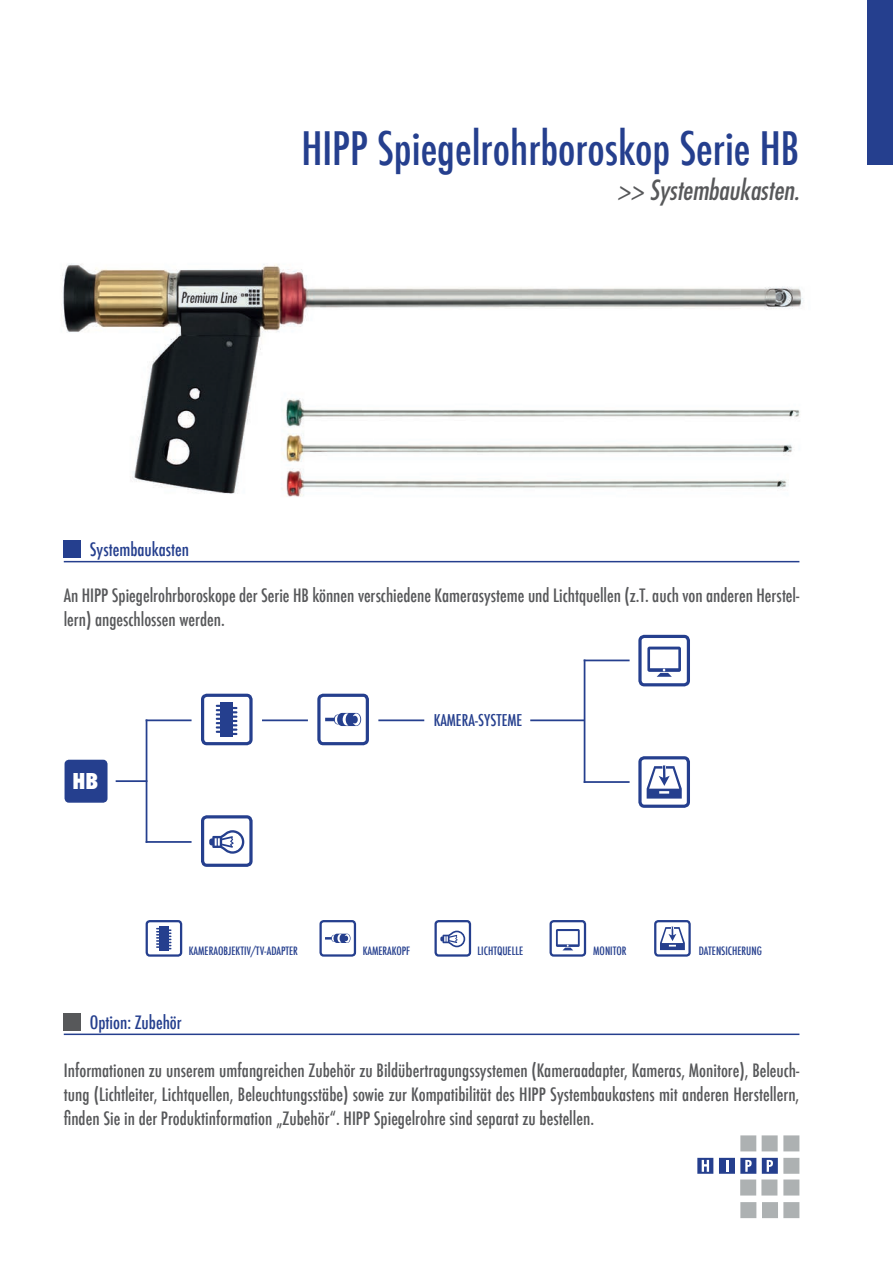
<style>
.page{position:relative;width:893px;height:1263px;background:#fff}
.page>*{position:absolute;margin:0;border:0;box-sizing:border-box;transform-origin:0 0}
.t1{font:500 condensed 45px "Futura";color:#253f8e}
.t2{font:italic condensed 27px "Futura Std";color:#57585a}
.t3{font:800 condensed 21.3px "Futura";color:#fff}
.t4{font:500 condensed 18px/24px "Futura";color:#57585a}
.t5{font:500 condensed 18px "Futura";color:#253f8e}
.t6{font:500 condensed 15.9px "Futura";color:#253f8e}
.t7{font:500 condensed 11.25px "Futura";color:#253f8e}
</style>
<div class="page">
<svg style="left:740px;top:1202px;width:16px;height:16px"></svg>
<svg style="left:762px;top:1202px;width:37px;height:16px"></svg>
<svg style="left:762px;top:1135px;width:37px;height:16px"></svg>
<svg style="left:740px;top:1135px;width:16px;height:16px"></svg>
<svg style="left:697px;top:1158px;width:16px;height:16px"></svg>
<svg style="left:719px;top:1158px;width:80px;height:37px"></svg>
<div style="left:434px;top:920px;width:37px;height:37px;border:2px solid #253f8e;border-radius:3px"></div>
<svg style="left:440px;top:931px;width:25px;height:16px"></svg>
<div style="left:319px;top:920px;width:37px;height:37px;border:2px solid #253f8e;border-radius:3px"></div>
<svg style="left:325px;top:934px;width:26px;height:9px"></svg>
<hr style="left:64px;top:561px;width:735px;height:1px;background:#253f8e">
<hr style="left:64px;top:1033px;width:735px;height:2px;background:#253f8e">
<hr style="left:116px;top:780px;width:31px;height:2px;background:#253f8e">
<hr style="left:146px;top:719px;width:1px;height:124px;background:#253f8e">
<hr style="left:146px;top:719px;width:46px;height:2px;background:#253f8e">
<hr style="left:146px;top:841px;width:46px;height:2px;background:#253f8e">
<div style="left:201px;top:815px;width:52px;height:52px;border:3px solid #253f8e;border-radius:4px"></div>
<svg style="left:209px;top:830px;width:35px;height:24px"></svg>
<hr style="left:262px;top:719px;width:46px;height:2px;background:#253f8e">
<div style="left:317px;top:694px;width:52px;height:51px;border:3px solid #253f8e;border-radius:4px"></div>
<svg style="left:325px;top:713px;width:36px;height:13px"></svg>
<hr style="left:378px;top:719px;width:46px;height:2px;background:#253f8e">
<hr style="left:530px;top:719px;width:55px;height:2px;background:#253f8e">
<hr style="left:584px;top:659px;width:1px;height:124px;background:#253f8e">
<hr style="left:584px;top:659px;width:46px;height:2px;background:#253f8e">
<hr style="left:584px;top:781px;width:46px;height:2px;background:#253f8e">
<div style="left:201px;top:694px;width:52px;height:51px;border:3px solid #253f8e;border-radius:4px"></div>
<div style="left:220px;top:703px;width:13px;height:34px;background:#253f8e"></div>
<svg style="left:216px;top:705px;width:21px;height:30px"></svg>
<div style="left:146px;top:920px;width:36px;height:37px;border:2px solid #253f8e;border-radius:3px"></div>
<div style="left:159px;top:926px;width:9px;height:24px;background:#253f8e"></div>
<svg style="left:156px;top:928px;width:15px;height:21px"></svg>
<div style="left:638px;top:635px;width:52px;height:51px;border:3px solid #253f8e;border-radius:4px"></div>
<svg style="left:647px;top:647px;width:34px;height:30px"></svg>
<div style="left:638px;top:756px;width:52px;height:52px;border:3px solid #253f8e;border-radius:4px"></div>
<svg style="left:647px;top:765px;width:35px;height:33px"></svg>
<div style="left:549px;top:920px;width:37px;height:37px;border:2px solid #253f8e;border-radius:3px"></div>
<svg style="left:556px;top:929px;width:24px;height:21px"></svg>
<div style="left:654px;top:920px;width:37px;height:37px;border:2px solid #253f8e;border-radius:3px"></div>
<svg style="left:660px;top:926px;width:25px;height:24px"></svg>
<div style="left:64px;top:541px;width:17px;height:17px;background:#253f8e"></div>
<div style="left:64px;top:1014px;width:17px;height:17px;background:#57585a"></div>
<img style="left:61px;top:263px;width:743px;height:231px">
<img style="left:259px;top:382px;width:545px;height:115px">
<div style="left:65px;top:760px;width:42px;height:42px;background:#253f8e;border-radius:4px"></div>
<div style="left:65px;top:760px;width:43px;height:43px;border:2px solid #253f8e;border-radius:4px"></div>
<div style="left:867px;top:0;width:26px;height:165px;background:#253f8e"></div>
<h1 class="t1" style="left:301px;top:119px;width:500px">HIPP Spiegelrohrboroskop Serie HB</h1>
<p class="t5" style="left:90px;top:538px;width:101px">Systembaukasten</p>
<h2 class="t2" style="left:617px;top:174px;width:184px">&gt;&gt; Systembaukasten.</h2>
<p class="t4" style="left:64px;top:584px;width:737px">An HIPP Spiegelrohrboroskope der Serie HB können verschiedene Kamerasysteme und Lichtquellen (z.T. auch von anderen Herstel&shy;lern) angeschlossen werden.</p>
<p class="t3" style="left:72px;top:766px;width:27px">HB</p>
<p class="t6" style="left:434px;top:710px;width:15px">Kamera</p>
<p class="t6" style="left:475px;top:710px;width:18px">-Systeme</p>
<p class="t7" style="left:189px;top:943px;width:11px">Kameraobjekt</p>
<p class="t7" style="left:244px;top:943px;width:47px">iv/TV-Ada pter</p>
<p class="t7" style="left:363px;top:943px;width:11px">Kamerako</p>
<p class="t7" style="left:402px;top:943px;width:9px">pf</p>
<p class="t7" style="left:478px;top:943px;width:12px">Lichtquelle</p>
<p class="t7" style="left:593px;top:943px;width:26px">Mon itor</p>
<p class="t7" style="left:699px;top:943px;width:8px">Datens</p>
<p class="t7" style="left:725px;top:943px;width:9px">icherung</p>
<p class="t5" style="left:90px;top:1010px;width:93px">Option: Zubehör</p>
<p class="t4" style="left:64px;top:1058px;width:737px;text-align:justify">Informationen zu unserem umfangreichen Zubehör zu Bildübertragungssystemen (Kameraadapter, Kameras, Monitore), Beleuch&shy;tung (Lichtleiter, Lichtquellen, Beleuchtungsstäbe) sowie zur Kompatibilität des HIPP Systembaukastens mit anderen Herstellern, finden Sie in der Produktinformation „Zubehör“. HIPP Spiegelrohre sind separat zu bestellen.</p>
</div>
